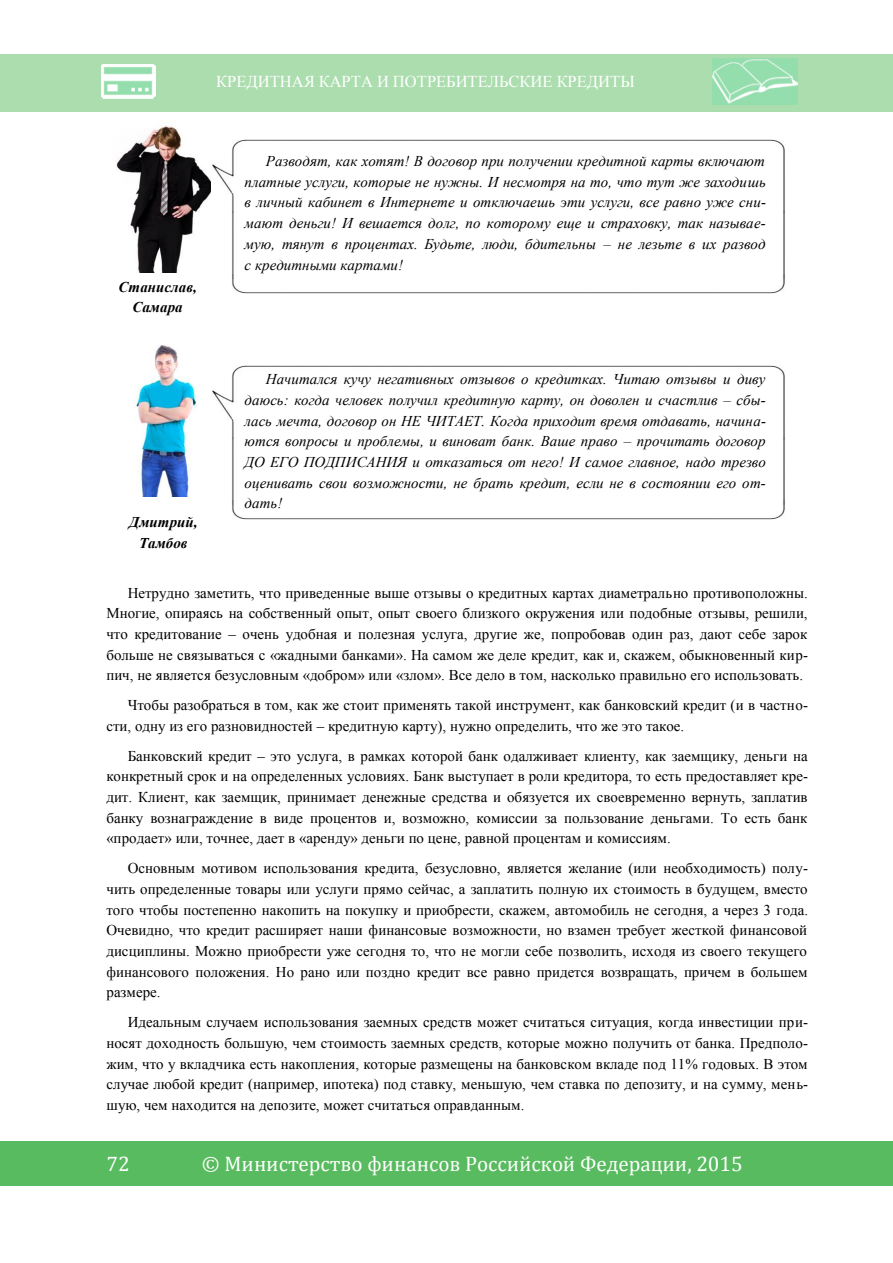
<style>
.page{position:relative;width:893px;height:1263px;background:#fff}
.page>*{position:absolute;margin:0;border:0;box-sizing:border-box;transform-origin:0 0}
.t1{font:21px "Cambria";color:#fff}
.t2{font:16.5px "Times New Roman";color:#fff}
.t3{font:15px/20.7px "Times New Roman";color:#000;text-align:justify}
.t4{font:italic 15px/20.7px "Times New Roman";color:#000;text-align:justify}
.t5{font:italic 700 15px/21px "Times New Roman";color:#000;text-align:center}
</style>
<div class="page">
<div style="left:0;top:54px;width:160px;height:58px;background:#acddae"></div>
<div style="left:160px;top:54px;width:531px;height:58px;background:#acddae"></div>
<div style="left:691px;top:54px;width:202px;height:58px;background:#acddae"></div>
<div style="left:0;top:1142px;width:893px;height:44px;background:#59bb5f"></div>
<img style="left:101px;top:64px;width:54px;height:34px">
<img style="left:713px;top:59px;width:84px;height:45px">
<img style="left:116px;top:126px;width:95px;height:146px">
<img style="left:212px;top:140px;width:573px;height:154px">
<img style="left:212px;top:366px;width:573px;height:154px">
<img style="left:134px;top:345px;width:63px;height:151px">
<p class="t2" style="left:216px;top:70px;width:420px">КРЕДИТНАЯ КАРТА И ПОТРЕБИТЕЛЬСКИЕ КРЕДИТЫ</p>
<p class="t5" style="left:119px;top:276px;width:80px">Станислав,<br>Самара</p>
<p class="t5" style="left:129px;top:511px;width:70px">Дмитрий,<br>Тамбов</p>
<p class="t4" style="left:245px;top:150px;width:523px;text-indent:21px">Разводят, как хотят! В договор при получении кредитной карты включают платные услуги, которые не нужны. И несмотря на то, что тут же заходишь в личный кабинет в Интернете и отключаешь эти услуги, все равно уже сни&shy;мают деньги! И вешается долг, по которому еще и страховку, так называе&shy;мую, тянут в процентах. Будьте, люди, бдительны – не лезьте в их развод с кредитными картами!</p>
<p class="t4" style="left:245px;top:368px;width:523px;text-indent:21px">Начитался кучу негативных отзывов о кредитках. Читаю отзывы и диву даюсь: когда человек получил кредитную карту, он доволен и счастлив – сбы&shy;лась мечта, договор он НЕ ЧИТАЕТ. Когда приходит время отдавать, начина&shy;ются вопросы и проблемы, и виноват банк. Ваше право – прочитать договор ДО ЕГО ПОДПИСАНИЯ и отказаться от него! И самое главное, надо трезво оценивать свои возможности, не брать кредит, если не в состоянии его от&shy;дать!</p>
<p class="t3" style="left:106px;top:582px;width:703px;text-indent:21px">Нетрудно заметить, что приведенные выше отзывы о кредитных картах диаметрально противоположны.<br>Многие, опираясь на собственный опыт, опыт своего близкого окружения или подобные отзывы, решили, что кредитование – очень удобная и полезная услуга, другие же, попробовав один раз, дают себе зарок больше не связываться с «жадными банками». На самом же деле кредит, как и, скажем, обыкновенный кир&shy;пич, не является безусловным «добром» или «злом». Все дело в том, насколько правильно его использовать.</p>
<p class="t3" style="left:106px;top:694px;width:703px;text-indent:21px">Чтобы разобраться в том, как же стоит применять такой инструмент, как банковский кредит (и в частно&shy;сти, одну из его разновидностей – кредитную карту), нужно определить, что же это такое.</p>
<p class="t3" style="left:106px;top:745px;width:703px;text-indent:21px">Банковский кредит – это услуга, в рамках которой банк одалживает клиенту, как заемщику, деньги на конкретный срок и на определенных условиях. Банк выступает в роли кредитора, то есть предоставляет кре&shy;дит. Клиент, как заемщик, принимает денежные средства и обязуется их своевременно вернуть, заплатив банку вознаграждение в виде процентов и, возможно, комиссии за пользование деньгами. То есть банк «продает» или, точнее, дает в «аренду» деньги по цене, равной процентам и комиссиям.</p>
<p class="t3" style="left:106px;top:857px;width:703px;text-indent:21px">Основным мотивом использования кредита, безусловно, является желание (или необходимость) полу&shy;чить определенные товары или услуги прямо сейчас, а заплатить полную их стоимость в будущем, вместо того чтобы постепенно накопить на покупку и приобрести, скажем, автомобиль не сегодня, а через 3 года.<br>Очевидно, что кредит расширяет наши финансовые возможности, но взамен требует жесткой финансовой дисциплины. Можно приобрести уже сегодня то, что не могли себе позволить, исходя из своего текущего финансового положения. Но рано или поздно кредит все равно придется возвращать, причем в большем размере.</p>
<p class="t3" style="left:106px;top:1011px;width:703px;text-indent:21px">Идеальным случаем использования заемных средств может считаться ситуация, когда инвестиции при&shy;носят доходность большую, чем стоимость заемных средств, которые можно получить от банка. Предполо&shy;жим, что у вкладчика есть накопления, которые размещены на банковском вкладе под 11% годовых. В этом случае любой кредит (например, ипотека) под ставку, меньшую, чем ставка по депозиту, и на сумму, мень&shy;шую, чем находится на депозите, может считаться оправданным.</p>
<h1 class="t1" style="left:106px;top:1151px;width:25px">72</h1>
<h1 class="t1" style="left:202px;top:1151px;width:542px">© Министерство финансов Российской Федерации, 2015</h1>
</div>
